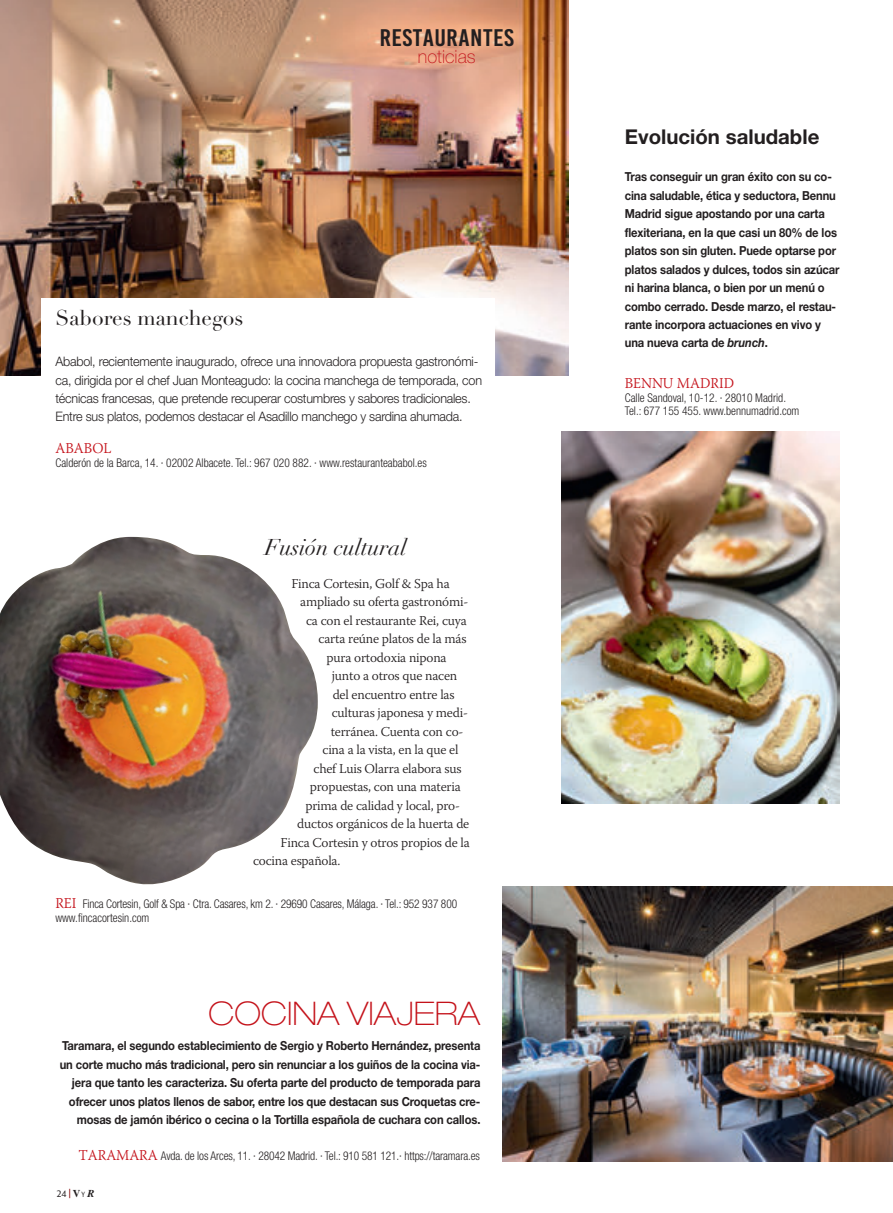
<style>
.page{position:relative;width:893px;height:1213px;background:#fff}
.page>*{position:absolute;margin:0;border:0;box-sizing:border-box;transform-origin:0 0}
.t1{font:100 expanded 32.55px "Helvetica Neue";color:#c4121a}
.t2{font:24px "Bebas Kai";letter-spacing:.015em;color:#231f20;scale:1.13 1}
.t3{font:italic 22.5px "Didot LH";color:#231f20}
.t4{font:21px "Didot LH";color:#231f20}
.t5{font:700 20.4px "Helvetica Neue";color:#231f20}
.t6{font:100 18.3px "Helvetica Neue";color:#c4121a}
.t7{font:300 15px "Warnock Pro";color:#c4121a;scale:.95 1}
.t8{font:300 13.5px "Warnock Pro";letter-spacing:-.015em;color:#231f20}
.t9{font:300 13.05px/18.5px "Helvetica Neue";letter-spacing:-.015em;color:#231f20;scale:.96 1}
.t10{font:700 12.45px/18.5px "Helvetica Neue";letter-spacing:-.01em;color:#231f20;scale:.9 1}
.t11{font:300 condensed 12px/13.5px "Helvetica Neue";color:#231f20;scale:.95 1}
.t12{font:300 10.5px "HP Sans";color:#231f20}
.s1{font-family:"Warnock Pro";font-stretch:normal;font-size:15px;color:#c4121a}
.s2{font-size:13.5px;color:#820101}
.s3{font-family:"Times";font-weight:700}
.s4{font-size:7.8px}
.s5{font-family:"Times";font-weight:700;font-style:italic}
.s6{font-style:italic}
</style>
<div class="page">
<img style="left:0;top:0;width:568px;height:375px">
<img style="left:561px;top:432px;width:278px;height:371px">
<div style="left:41px;top:298px;width:454px;height:169px;background:#fff"></div>
<img style="left:0;top:537px;width:318px;height:348px">
<img style="left:503px;top:886px;width:390px;height:275px">
<h2 class="t2" style="left:380px;top:25px;width:120px">RESTAURANTES</h2>
<h3 class="t6" style="left:418px;top:50px;width:59px">noticias</h3>
<h3 class="t4" style="left:55px;top:305px;width:190px">Sabores manchegos</h3>
<p class="t9" style="left:55px;top:353px;width:446px">Ababol, recientemente inaugurado, ofrece una innovadora propuesta gastronómi&shy;ca, dirigida por el chef Juan Monteagudo: la cocina manchega de temporada, con técnicas francesas, que pretende recuperar costumbres y sabores tradicionales.<br>Entre sus platos, podemos destacar el Asadillo manchego y sardina ahumada.</p>
<p class="t7" style="left:55px;top:439px;width:60px">ABABOL</p>
<p class="t11" style="left:55px;top:456px;width:392px">Calderón de la Barca, 14. · 02002 Albacete. Tel.: 967 020 882. · www.restauranteababol.es</p>
<h3 class="t3" style="left:265px;top:533px;width:144px">Fusión cultural</h3>
<p class="t8" style="left:291px;top:575px;width:160px">Finca Cortesin, Golf &amp; Spa ha</p>
<p class="t8" style="left:300px;top:593px;width:169px">ampliado su oferta gastronómi-</p>
<p class="t8" style="left:306px;top:612px;width:162px">ca con el restaurante Rei, cuya</p>
<p class="t8" style="left:319px;top:630px;width:149px">carta reúne platos de la más</p>
<p class="t8" style="left:327px;top:649px;width:121px">pura ortodoxia nipona</p>
<p class="t8" style="left:332px;top:667px;width:127px">junto a otros que nacen</p>
<p class="t8" style="left:333px;top:686px;width:123px">del encuentro entre las</p>
<p class="t8" style="left:332px;top:704px;width:138px">culturas japonesa y medi-</p>
<p class="t8" style="left:331px;top:723px;width:134px">terránea. Cuenta con co-</p>
<p class="t8" style="left:322px;top:741px;width:137px">cina a la vista, en la que el</p>
<p class="t8" style="left:313px;top:760px;width:150px">chef Luis Olarra elabora sus</p>
<p class="t8" style="left:310px;top:778px;width:152px">propuestas, con una materia</p>
<p class="t8" style="left:305px;top:797px;width:156px">prima de calidad y local, pro-</p>
<p class="t8" style="left:297px;top:815px;width:174px">ductos orgánicos de la huerta de</p>
<p class="t8" style="left:281px;top:834px;width:191px">Finca Cortesin y otros propios de la</p>
<p class="t8" style="left:253px;top:852px;width:89px">cocina española.</p>
<p class="t11" style="left:55px;top:897px;width:424px"><span class="s1">REI</span> Finca Cortesin, Golf &amp; Spa · Ctra. Casares, km 2. · 29690 Casares, Málaga. · Tel.: 952 937 800 www.fincacortesin.com</p>
<h1 class="t1" style="left:208px;top:993px;width:273px">COCINA VIAJERA</h1>
<p class="t10" style="left:60px;top:1036px;width:469px;text-align:right">Taramara, el segundo establecimiento de Sergio y Roberto Hernández, presenta un corte mucho más tradicional, pero sin renunciar a los guiños de la cocina via&shy;jera que tanto les caracteriza. Su oferta parte del producto de temporada para ofrecer unos platos llenos de sabor, entre los que destacan sus Croquetas cre&shy;mosas de jamón ibérico o cecina o la Tortilla española de cuchara con callos.</p>
<p class="t11" style="left:79px;top:1148px;width:424px"><span class="s1">TARAMARA</span> Avda. de los Arces, 11. · 28042 Madrid. · Tel.: 910 581 121.· https://taramara.es</p>
<p class="t12" style="left:57px;top:1189px;width:39px">24<span class="s2">|</span><span class="s3">V</span><span class="s4">Y</span><span class="s5">R</span></p>
<h3 class="t5" style="left:625px;top:124px;width:196px">Evolución saludable</h3>
<p class="t10" style="left:625px;top:167px;width:240px">Tras conseguir un gran éxito con su co&shy;cina saludable, ética y seductora, Bennu Madrid sigue apostando por una carta flexiteriana, en la que casi un 80% de los platos son sin gluten. Puede optarse por platos salados y dulces, todos sin azúcar ni harina blanca, o bien por un menú o combo cerrado. Desde marzo, el restau&shy;rante incorpora actuaciones en vivo y una nueva carta de <span class="s6">brunch</span>.</p>
<p class="t7" style="left:625px;top:374px;width:116px">BENNU MADRID</p>
<p class="t11" style="left:625px;top:390px;width:185px">Calle Sandoval, 10-12. · 28010 Madrid.<br>Tel.: 677 155 455. www.bennumadrid.com</p>
</div>
